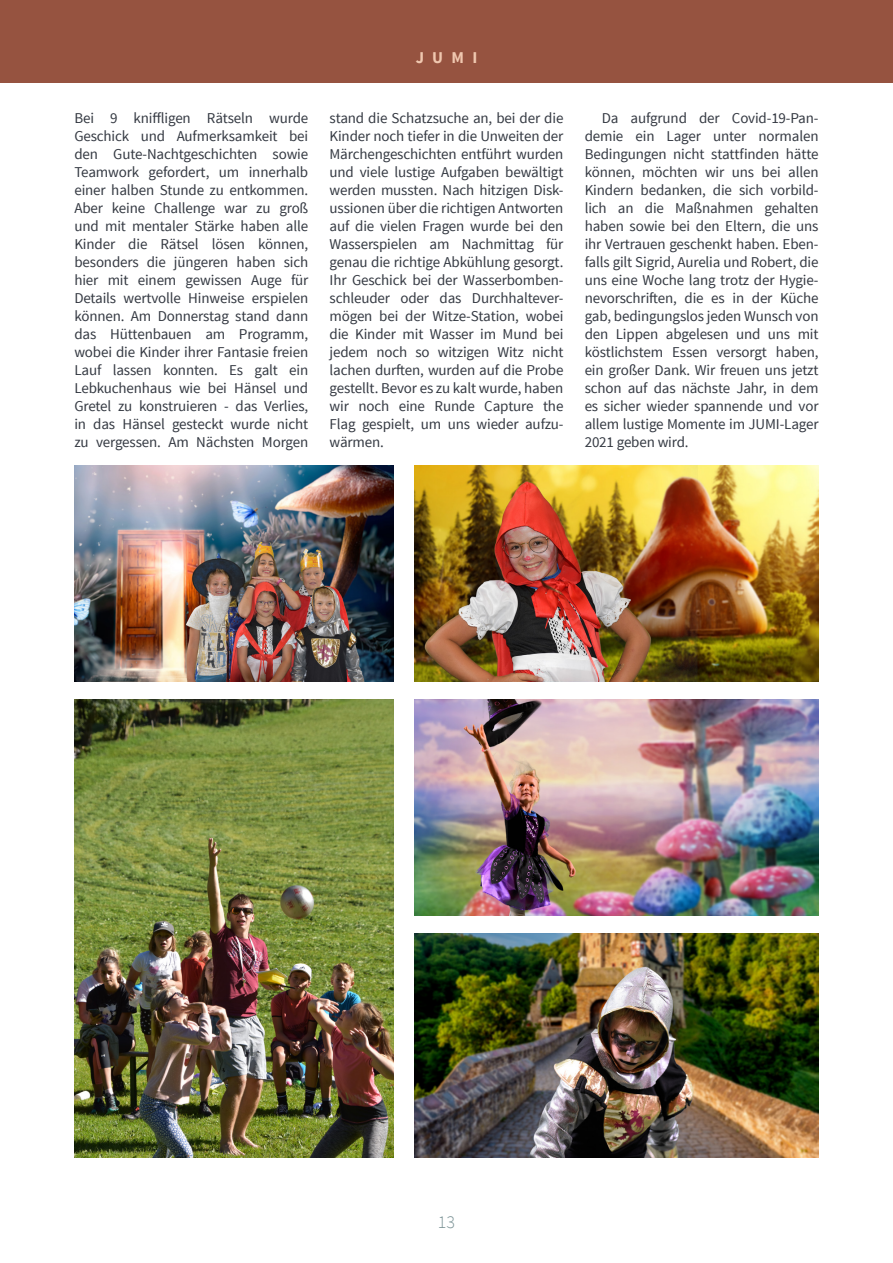
<style>
.page{position:relative;width:893px;height:1263px;background:#fff}
.page>*{position:absolute;margin:0;border:0;box-sizing:border-box;transform-origin:0 0}
.t1{font:300 18px "Source Sans Pro";color:#7d9497}
.t2{font:700 16.5px "Source Sans Pro";color:#f0c8b0}
.t3{font:15px/18px "Source Sans Pro";letter-spacing:-.01em;color:#343942;text-align:justify}
</style>
<div class="page">
<div style="left:0;top:0;width:893px;height:83px;background:#965340"></div>
<img style="left:74px;top:465px;width:319px;height:216px">
<img style="left:415px;top:465px;width:404px;height:216px">
<img style="left:415px;top:699px;width:404px;height:216px">
<img style="left:415px;top:933px;width:404px;height:225px">
<img style="left:74px;top:699px;width:319px;height:459px">
<p class="t2" style="left:416px;top:47px;width:63px">JUMI</p>
<p class="t3" style="left:74px;top:110px;width:235px">Bei 9 kniffligen Rätseln wurde Geschick und Aufmerksamkeit bei den Gute-Nachtgeschichten sowie Teamwork gefordert, um innerhalb einer halben Stunde zu entkommen.<br>Aber keine Challenge war zu groß und mit mentaler Stärke haben alle Kinder die Rätsel lösen können, besonders die jüngeren haben sich hier mit einem gewissen Auge für Details wertvolle Hinweise erspielen können. Am Donnerstag stand dann das Hüttenbauen am Programm, wobei die Kinder ihrer Fantasie freien Lauf lassen konnten. Es galt ein Lebkuchenhaus wie bei Hänsel und Gretel zu konstruieren - das Verlies, in das Hänsel gesteckt wurde nicht zu vergessen. Am Nächsten Morgen</p>
<p class="t3" style="left:330px;top:110px;width:235px">stand die Schatzsuche an, bei der die Kinder noch tiefer in die Unweiten der Märchengeschichten entführt wurden und viele lustige Aufgaben bewältigt werden mussten. Nach hitzigen Disk&shy;ussionen über die richtigen Antworten auf die vielen Fragen wurde bei den Wasserspielen am Nachmittag für genau die richtige Abkühlung gesorgt.<br>Ihr Geschick bei der Wasserbomben&shy;schleuder oder das Durchhaltever&shy;mögen bei der Witze-Station, wobei die Kinder mit Wasser im Mund bei jedem noch so witzigen Witz nicht lachen durften, wurden auf die Probe gestellt. Bevor es zu kalt wurde, haben wir noch eine Runde Capture the Flag gespielt, um uns wieder aufzu&shy;wärmen.</p>
<p class="t3" style="left:585px;top:110px;width:235px;text-indent:17px">Da aufgrund der Covid-19-Pan&shy;demie ein Lager unter normalen Bedingungen nicht stattfinden hätte können, möchten wir uns bei allen Kindern bedanken, die sich vorbild&shy;lich an die Maßnahmen gehalten haben sowie bei den Eltern, die uns ihr Vertrauen geschenkt haben. Eben&shy;falls gilt Sigrid, Aurelia und Robert, die uns eine Woche lang trotz der Hygie&shy;nevorschriften, die es in der Küche gab, bedingungslos jeden Wunsch von den Lippen abgelesen und uns mit köstlichstem Essen versorgt haben, ein großer Dank. Wir freuen uns jetzt schon auf das nächste Jahr, in dem es sicher wieder spannende und vor allem lustige Momente im JUMI-Lager 2021 geben wird.</p>
<p class="t1" style="left:438px;top:1211px;width:19px">13</p>
</div>
